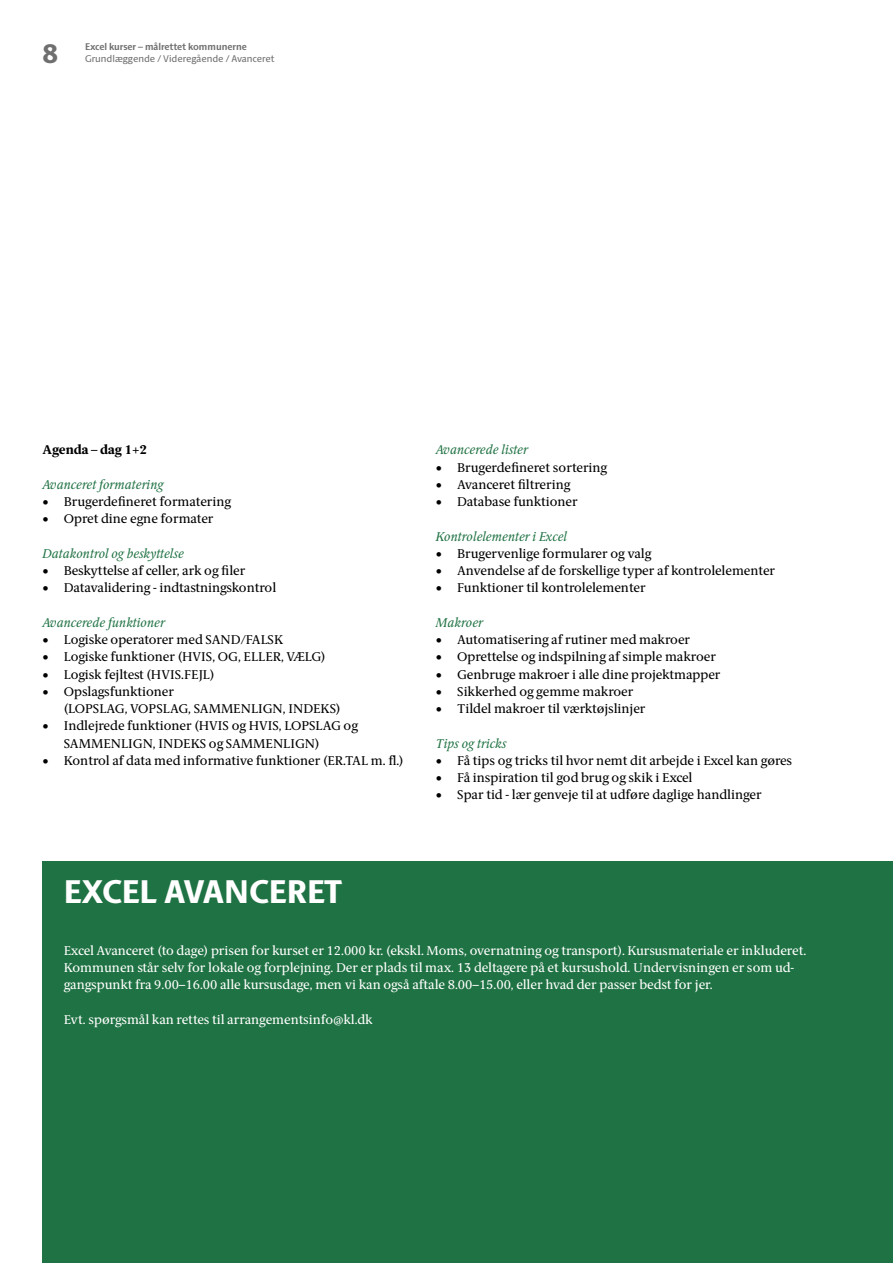
<style>
.page{position:relative;width:893px;height:1263px;background:#fff}
.page>*{position:absolute;margin:0;border:0;box-sizing:border-box;transform-origin:0 0}
.Rubrik_2_-_SANS{font:800 33px "ID Sans";color:#fff}
.t1{font:800 27px "ID Sans";color:#706f6f}
.Brødtekst_Bullet_-_S{font:12.75px/17.2px "ID Serif";color:#000}
.Brødtekst_-_SERIF{font:12.75px/17.2px "ID Serif";color:#fff}
.Rubrik_4_-_SERIF{font:italic 12.75px "ID Serif";color:#1f7243}
.Rubrik_3_-_SERIF{font:800 12.75px "ID Serif";color:#000}
.t2{font:9.75px "ID Sans";color:#706f6f}
.t3{font:700 9.75px "ID Sans";color:#706f6f}
</style>
<div class="page">
<div style="left:43px;top:862px;width:850px;height:401px;background:#1f7243"></div>
<h2 class="t1" style="left:43px;top:37px;width:17px">8</h2>
<p class="t3" style="left:85px;top:41px;width:163px">Excel kurser – målrettet kommunerne</p>
<p class="t2" style="left:85px;top:53px;width:191px">Grundlæggende / Videregående / Avanceret</p>
<h3 class="Rubrik_3_-_SERIF" style="left:43px;top:442px;width:106px">Agenda – dag 1+2</h3>
<h4 class="Rubrik_4_-_SERIF" style="left:43px;top:477px;width:123px">Avanceret formatering</h4>
<p class="Brødtekst_Bullet_-_S" style="left:43px;top:493px;width:190px">• Brugerdefineret formatering</p>
<p class="Brødtekst_Bullet_-_S" style="left:43px;top:511px;width:173px">• Opret dine egne formater</p>
<h4 class="Rubrik_4_-_SERIF" style="left:43px;top:546px;width:143px">Datakontrol og beskyttelse</h4>
<p class="Brødtekst_Bullet_-_S" style="left:43px;top:562px;width:204px">• Beskyttelse af celler, ark og filer</p>
<p class="Brødtekst_Bullet_-_S" style="left:43px;top:580px;width:235px">• Datavalidering - indtastningskontrol</p>
<h4 class="Rubrik_4_-_SERIF" style="left:43px;top:615px;width:124px">Avancerede funktioner</h4>
<p class="Brødtekst_Bullet_-_S" style="left:43px;top:631px;width:242px">• Logiske operatorer med SAND/FALSK</p>
<p class="Brødtekst_Bullet_-_S" style="left:43px;top:649px;width:285px">• Logiske funktioner (HVIS, OG, ELLER, VÆLG)</p>
<p class="Brødtekst_Bullet_-_S" style="left:43px;top:666px;width:174px">• Logisk fejltest (HVIS.FEJL)</p>
<p class="Brødtekst_Bullet_-_S" style="left:64px;top:683px;width:278px;text-indent:-21px">• Opslagsfunktioner<br>(LOPSLAG, VOPSLAG, SAMMENLIGN, INDEKS)</p>
<p class="Brødtekst_Bullet_-_S" style="left:64px;top:718px;width:296px;text-indent:-21px">• Indlejrede funktioner (HVIS og HVIS, LOPSLAG og<br>SAMMENLIGN, INDEKS og SAMMENLIGN)</p>
<p class="Brødtekst_Bullet_-_S" style="left:43px;top:752px;width:363px">• Kontrol af data med informative funktioner (ER.TAL m. fl.)</p>
<h2 class="Rubrik_2_-_SANS" style="left:64px;top:871px;width:280px">EXCEL AVANCERET</h2>
<h4 class="Rubrik_4_-_SERIF" style="left:436px;top:442px;width:94px">Avancerede lister</h4>
<p class="Brødtekst_Bullet_-_S" style="left:436px;top:459px;width:173px">• Brugerdefineret sortering</p>
<p class="Brødtekst_Bullet_-_S" style="left:436px;top:476px;width:136px">• Avanceret filtrering</p>
<p class="Brødtekst_Bullet_-_S" style="left:436px;top:493px;width:143px">• Database funktioner</p>
<h4 class="Rubrik_4_-_SERIF" style="left:436px;top:528px;width:133px">Kontrolelementer i Excel</h4>
<p class="Brødtekst_Bullet_-_S" style="left:436px;top:545px;width:217px">• Brugervenlige formularer og valg</p>
<p class="Brødtekst_Bullet_-_S" style="left:436px;top:562px;width:341px">• Anvendelse af de forskellige typer af kontrolelementer</p>
<p class="Brødtekst_Bullet_-_S" style="left:436px;top:580px;width:211px">• Funktioner til kontrolelementer</p>
<h4 class="Rubrik_4_-_SERIF" style="left:436px;top:615px;width:49px">Makroer</h4>
<p class="Brødtekst_Bullet_-_S" style="left:436px;top:631px;width:256px">• Automatisering af rutiner med makroer</p>
<p class="Brødtekst_Bullet_-_S" style="left:436px;top:649px;width:282px">• Oprettelse og indspilning af simple makroer</p>
<p class="Brødtekst_Bullet_-_S" style="left:436px;top:666px;width:286px">• Genbruge makroer i alle dine projektmapper</p>
<p class="Brødtekst_Bullet_-_S" style="left:436px;top:683px;width:199px">• Sikkerhed og gemme makroer</p>
<p class="Brødtekst_Bullet_-_S" style="left:436px;top:700px;width:211px">• Tildel makroer til værktøjslinjer</p>
<h4 class="Rubrik_4_-_SERIF" style="left:436px;top:735px;width:72px">Tips og tricks</h4>
<p class="Brødtekst_Bullet_-_S" style="left:436px;top:752px;width:358px">• Få tips og tricks til hvor nemt dit arbejde i Excel kan gøres</p>
<p class="Brødtekst_Bullet_-_S" style="left:436px;top:769px;width:258px">• Få inspiration til god brug og skik i Excel</p>
<p class="Brødtekst_Bullet_-_S" style="left:436px;top:787px;width:327px">• Spar tid - lær genveje til at udføre daglige handlinger</p>
<p class="Brødtekst_-_SERIF" style="left:64px;top:942px;width:744px">Excel Avanceret (to dage) prisen for kurset er 12.000 kr. (ekskl. Moms, overnatning og transport). Kursusmateriale er inkluderet.<br>Kommunen står selv for lokale og forplejning. Der er plads til max. 13 deltagere på et kursushold. Undervisningen er som ud&shy;gangspunkt fra 9.00–16.00 alle kursusdage, men vi kan også aftale 8.00–15.00, eller hvad der passer bedst for jer.</p>
<p class="Brødtekst_-_SERIF" style="left:64px;top:1011px;width:310px">Evt. spørgsmål kan rettes til arrangementsinfo@kl.dk</p>
</div>
